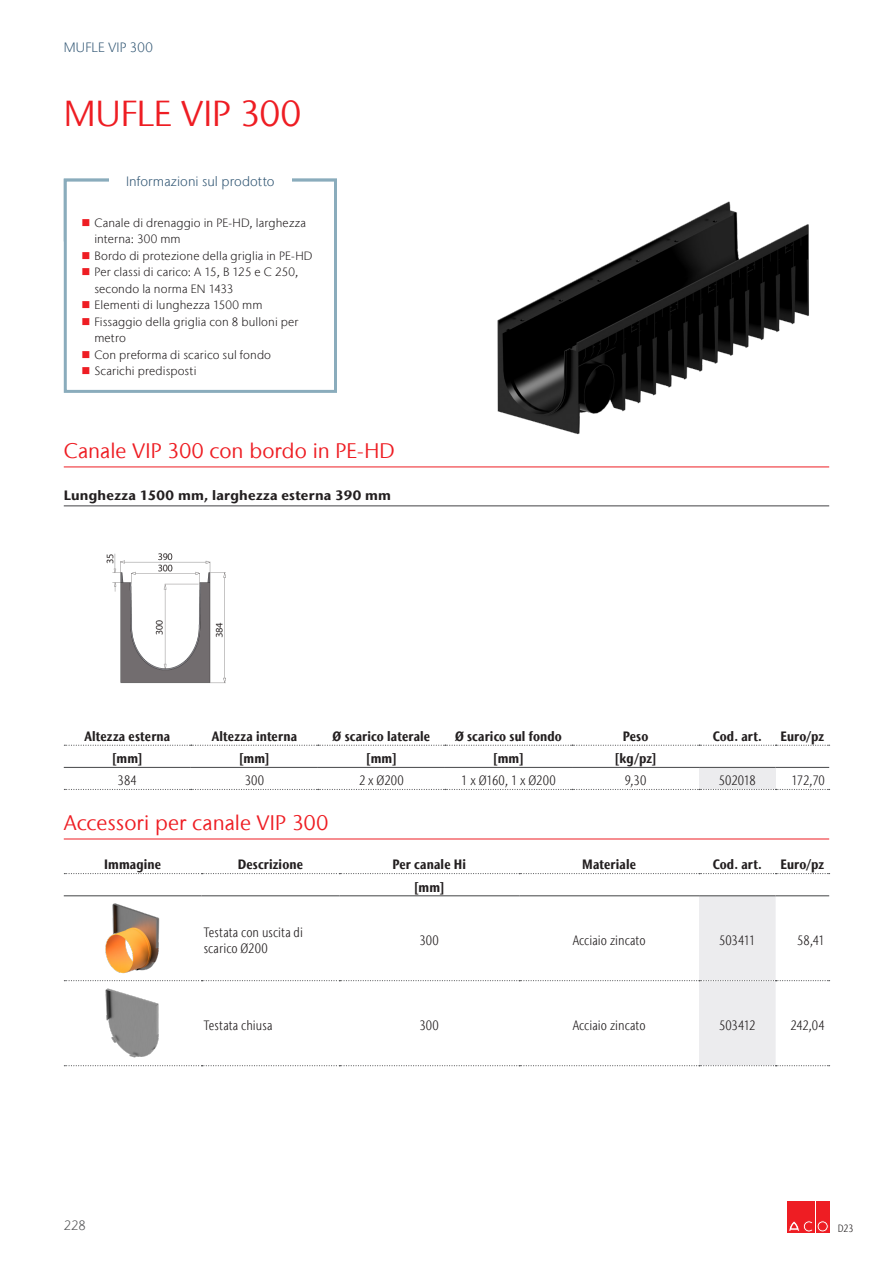
<style>
.page{position:relative;width:893px;height:1263px;background:#fff}
.page>*{position:absolute;margin:0;border:0;box-sizing:border-box;transform-origin:0 0}
.title1_across_it{font:36px "Stone Sans IIITC Com";color:#ee1d23}
.title2_it{font:21px "Stone Sans IIITC Com";letter-spacing:.005em;color:#ee1d23}
.testataTabella_C_it{font:700 condensed 13.5px "Stone Sans IIITC Com";letter-spacing:.01em;color:#231f20}
.testoTabella_C_it{font:300 condensed 13.5px "Stone Sans IIITC Com";letter-spacing:.005em;color:#231f20}
.testoTabella_L_it{font:300 condensed 13.5px/16.2px "Stone Sans IIITC Com";letter-spacing:.01em;color:#231f20}
.title3_it{font:700 13.5px "Stone Sans IIITC Com";letter-spacing:.015em;color:#231f20}
.t1{font:300 13.5px "Stone Sans IIITC Com";letter-spacing:.005em;color:#335875}
.codice_it{font:300 condensed 13.5px "Stone Sans IIITC Com";letter-spacing:-.02em;color:#231f20}
.testoTabella_R_it{font:300 condensed 13.5px "Stone Sans IIITC Com";letter-spacing:-.015em;color:#231f20}
.t2{font:300 13.5px "Stone Sans IIITC Com";color:#57585a}
.t3{font:300 12px/16.5px "Stone Sans IIITC Com";letter-spacing:.01em;color:#231f20}
.t4{font:300 condensed 10.5px "Stone Sans IIITC Com";color:#231f20}
</style>
<div class="page">
<div style="left:788px;top:1201px;width:13px;height:32px;background:#ee1d23"></div>
<div style="left:802px;top:1201px;width:13px;height:32px;background:#ee1d23"></div>
<svg style="left:789px;top:1221px;width:24px;height:11px"></svg>
<div style="left:816px;top:1201px;width:13px;height:32px;background:#ee1d23"></div>
<div style="left:817px;top:1221px;width:11px;height:11px;border:1px solid #ee1d23;border-radius:50%"></div>
<div style="left:819px;top:1223px;width:7px;height:7px;border:1px solid #ee1d23;border-radius:50%"></div>
<hr style="left:64px;top:466px;width:765px;height:1px;background:#ee1d23">
<hr style="left:64px;top:505px;width:765px;height:1px;background:#57585a">
<hr style="left:64px;top:839px;width:765px;height:1px;background:#ee1d23">
<img style="left:106px;top:553px;width:120px;height:130px">
<div style="left:699px;top:767px;width:77px;height:22px;background:#ececee"></div>
<svg style="left:64px;top:745px;width:766px;height:1px"></svg>
<svg style="left:64px;top:789px;width:766px;height:1px"></svg>
<hr style="left:64px;top:767px;width:127px;height:1px;background:#57585a">
<hr style="left:191px;top:767px;width:127px;height:1px;background:#57585a">
<hr style="left:318px;top:767px;width:127px;height:1px;background:#57585a">
<hr style="left:445px;top:767px;width:127px;height:1px;background:#57585a">
<hr style="left:572px;top:767px;width:127px;height:1px;background:#57585a">
<hr style="left:699px;top:767px;width:77px;height:1px;background:#57585a">
<hr style="left:776px;top:767px;width:53px;height:1px;background:#57585a">
<svg style="left:64px;top:873px;width:766px;height:1px"></svg>
<svg style="left:64px;top:896px;width:766px;height:170px"></svg>
<hr style="left:64px;top:895px;width:138px;height:1px;background:#57585a">
<hr style="left:202px;top:895px;width:137px;height:1px;background:#57585a">
<hr style="left:339px;top:895px;width:180px;height:1px;background:#57585a">
<hr style="left:519px;top:895px;width:180px;height:1px;background:#57585a">
<hr style="left:699px;top:895px;width:77px;height:1px;background:#57585a">
<hr style="left:776px;top:895px;width:53px;height:1px;background:#57585a">
<img style="left:99px;top:900px;width:67px;height:76px">
<img style="left:102px;top:985px;width:61px;height:76px">
<img style="left:497px;top:201px;width:312px;height:234px">
<div style="left:64px;top:179px;width:273px;height:214px;border:3px solid #8aacbc"></div>
<div style="left:109px;top:172px;width:183px;height:22px;background:#fff"></div>
<p class="t1" style="left:64px;top:39px;width:90px">MUFLE VIP 300</p>
<p class="title1_across_it" style="left:64px;top:91px;width:239px">MUFLE VIP 300</p>
<p class="t1" style="left:126px;top:173px;width:150px">Informazioni sul prodotto</p>
<p class="t3" style="left:94px;top:214px;width:213px">Canale di drenaggio in PE-HD, larghezza interna: 300 mm</p>
<p class="t3" style="left:94px;top:247px;width:220px">Bordo di protezione della griglia in PE-HD</p>
<p class="t3" style="left:94px;top:263px;width:205px">Per classi di carico: A 15, B 125 e C 250, secondo la norma EN 1433</p>
<p class="t3" style="left:94px;top:296px;width:170px">Elementi di lunghezza 1500 mm</p>
<p class="t3" style="left:94px;top:313px;width:206px">Fissaggio della griglia con 8 bulloni per metro</p>
<p class="t3" style="left:94px;top:346px;width:178px">Con preforma di scarico sul fondo</p>
<p class="t3" style="left:94px;top:362px;width:104px">Scarichi predisposti</p>
<p class="title2_it" style="left:64px;top:438px;width:332px">Canale VIP 300 con bordo in PE-HD</p>
<p class="title3_it" style="left:64px;top:486px;width:329px">Lunghezza 1500 mm, larghezza esterna 390 mm</p>
<p class="testataTabella_C_it" style="left:84px;top:728px;width:87px">Altezza esterna</p>
<p class="testataTabella_C_it" style="left:212px;top:728px;width:87px">Altezza interna</p>
<p class="testataTabella_C_it" style="left:333px;top:728px;width:99px">Ø scarico laterale</p>
<p class="testataTabella_C_it" style="left:455px;top:728px;width:108px">Ø scarico sul fondo</p>
<p class="testataTabella_C_it" style="left:623px;top:728px;width:27px">Peso</p>
<p class="testataTabella_C_it" style="left:713px;top:728px;width:51px">Cod. art.</p>
<p class="testataTabella_C_it" style="left:780px;top:728px;width:45px">Euro/pz</p>
<p class="testataTabella_C_it" style="left:112px;top:750px;width:33px">[mm]</p>
<p class="testataTabella_C_it" style="left:239px;top:750px;width:33px">[mm]</p>
<p class="testataTabella_C_it" style="left:366px;top:750px;width:33px">[mm]</p>
<p class="testataTabella_C_it" style="left:493px;top:750px;width:33px">[mm]</p>
<p class="testataTabella_C_it" style="left:614px;top:750px;width:44px">[kg/pz]</p>
<p class="testoTabella_C_it" style="left:118px;top:772px;width:21px">384</p>
<p class="testoTabella_C_it" style="left:245px;top:772px;width:21px">300</p>
<p class="testoTabella_C_it" style="left:359px;top:772px;width:46px">2 x Ø200</p>
<p class="testoTabella_C_it" style="left:461px;top:772px;width:96px">1 x Ø160, 1 x Ø200</p>
<p class="testoTabella_C_it" style="left:625px;top:772px;width:23px">9,30</p>
<p class="codice_it" style="left:719px;top:772px;width:38px">502018</p>
<p class="testoTabella_R_it" style="left:791px;top:772px;width:35px">172,70</p>
<p class="title2_it" style="left:64px;top:810px;width:266px">Accessori per canale VIP 300</p>
<p class="testataTabella_C_it" style="left:104px;top:856px;width:58px">Immagine</p>
<p class="testataTabella_C_it" style="left:238px;top:856px;width:67px">Descrizione</p>
<p class="testataTabella_C_it" style="left:392px;top:856px;width:75px">Per canale Hi</p>
<p class="testataTabella_C_it" style="left:582px;top:856px;width:55px">Materiale</p>
<p class="testataTabella_C_it" style="left:713px;top:856px;width:51px">Cod. art.</p>
<p class="testataTabella_C_it" style="left:780px;top:856px;width:45px">Euro/pz</p>
<p class="testataTabella_C_it" style="left:414px;top:878px;width:33px">[mm]</p>
<p class="testoTabella_L_it" style="left:204px;top:924px;width:101px">Testata con uscita di scarico Ø200</p>
<p class="testoTabella_C_it" style="left:420px;top:932px;width:21px">300</p>
<p class="testoTabella_C_it" style="left:573px;top:932px;width:74px">Acciaio zincato</p>
<p class="codice_it" style="left:719px;top:932px;width:38px">503411</p>
<p class="testoTabella_R_it" style="left:797px;top:932px;width:29px">58,41</p>
<p class="testoTabella_L_it" style="left:204px;top:1017px;width:70px">Testata chiusa</p>
<p class="testoTabella_C_it" style="left:420px;top:1017px;width:21px">300</p>
<p class="testoTabella_C_it" style="left:573px;top:1017px;width:74px">Acciaio zincato</p>
<p class="codice_it" style="left:719px;top:1017px;width:38px">503412</p>
<p class="testoTabella_R_it" style="left:790px;top:1017px;width:36px">242,04</p>
<p class="t2" style="left:64px;top:1217px;width:24px">228</p>
<p class="t4" style="left:838px;top:1221px;width:17px">D23</p>
</div>
